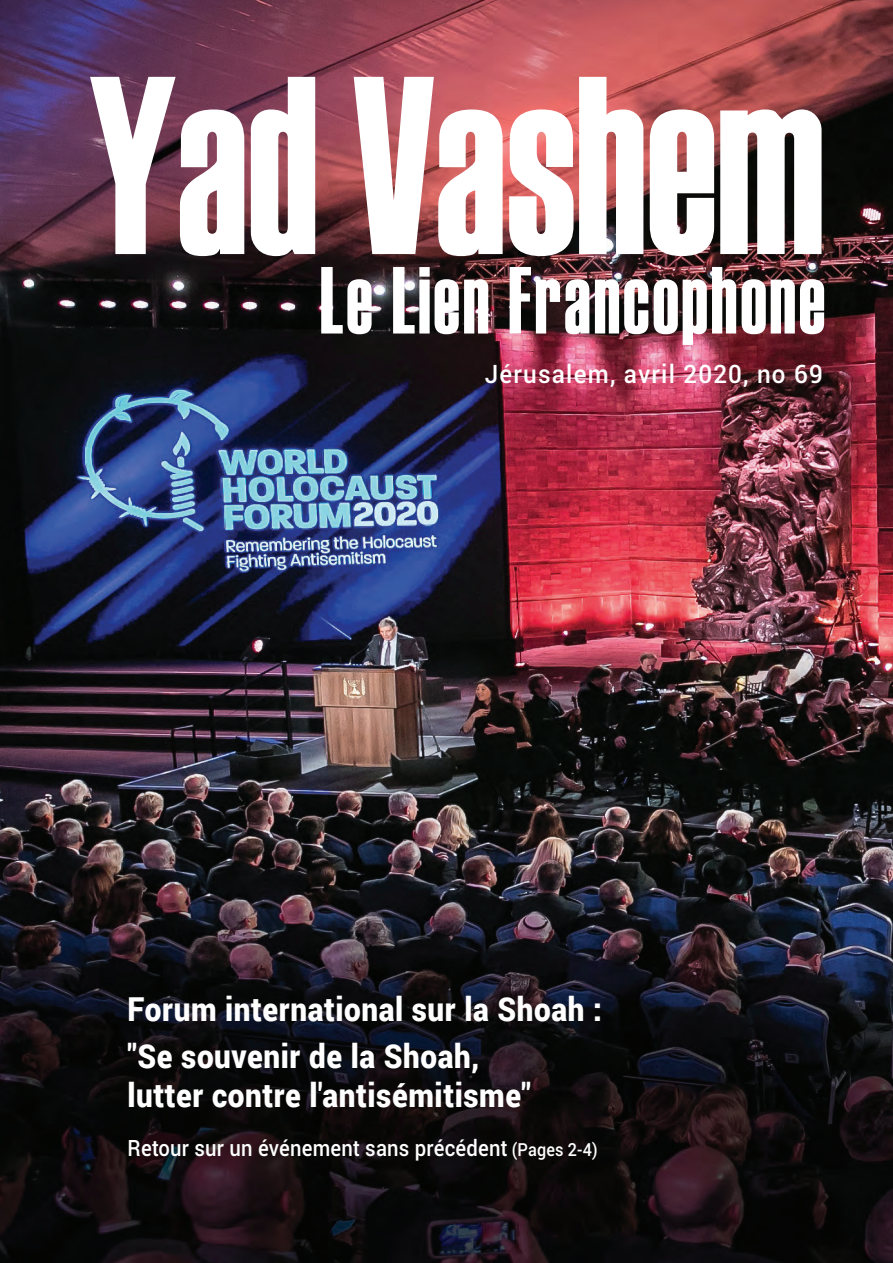
<style>
.page{position:relative;width:893px;height:1263px;background:#fff}
.page>*{position:absolute;margin:0;border:0;box-sizing:border-box;transform-origin:0 0}
.t1{font:253.2px "Haettenschweiler";color:#fff;scale:.78 1}
.t2{font:900 33px/46.5px "Roboto";letter-spacing:.02em;color:#fff;scale:.9 1}
.t3{font:500 25.5px "Roboto";letter-spacing:.05em;color:#fff;scale:.95 1}
.t4{font:500 22.5px "Roboto";letter-spacing:.01em;color:#fff;scale:.9 1}
.s1{font-size:18px}
</style>
<div class="page">
<img style="left:0;top:0;width:893px;height:1263px">
<img style="left:321px;top:267px;width:503px;height:78px">
<h1 class="t1" style="left:89px;top:21px;width:944px">Yad Vashem</h1>
<p class="t3" style="left:485px;top:356px;width:357px">Jérusalem, avril 2020, no 69</p>
<p class="t2" style="left:128px;top:985px;width:529px">Forum international sur la Shoah : "Se souvenir de la Shoah,</p>
<p class="t2" style="left:128px;top:1070px;width:450px">lutter contre l'antisémitisme"</p>
<p class="t4" style="left:128px;top:1132px;width:524px">Retour sur un événement sans précédent <span class="s1">(Pages 2-4)</span></p>
</div>
